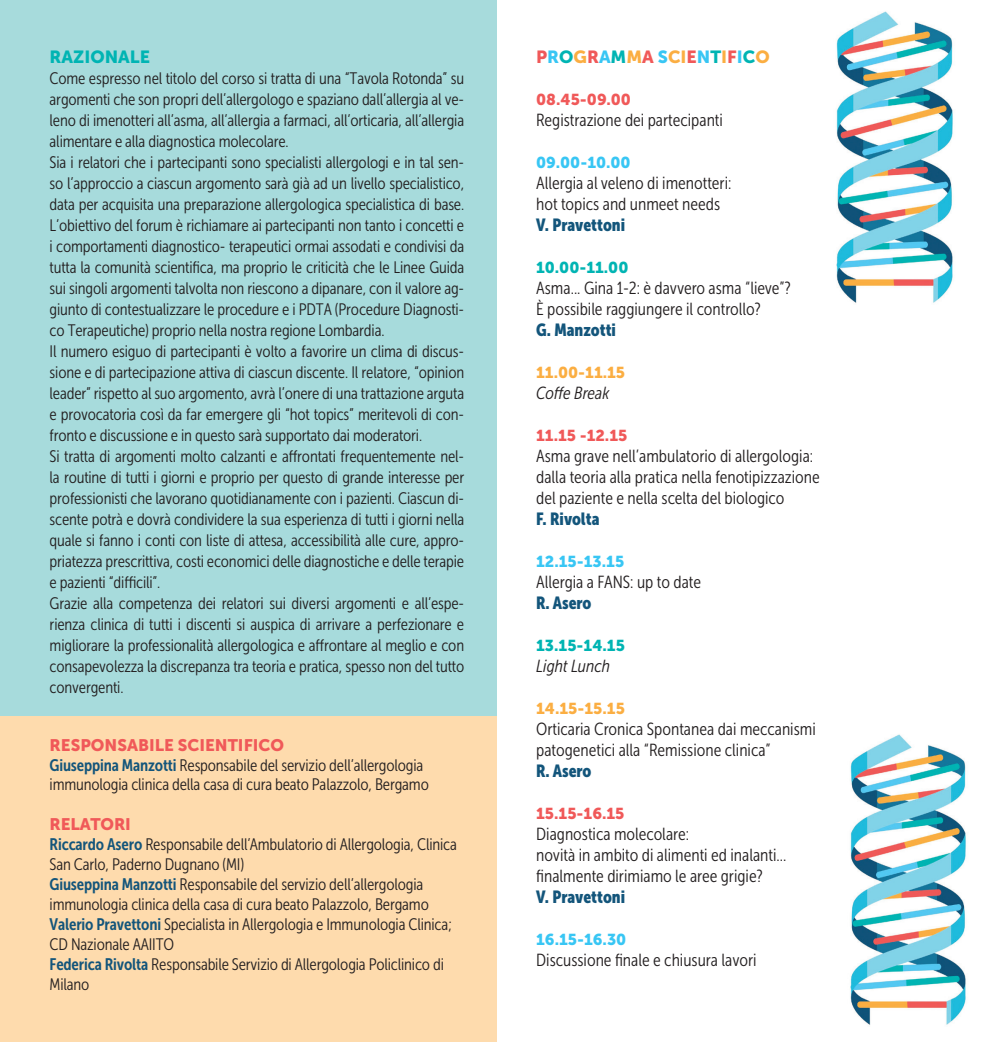
<style>
.page{position:relative;width:993px;height:1042px;background:#fff}
.page>*{position:absolute;margin:0;border:0;box-sizing:border-box;transform-origin:0 0}
.t1{font:17.5px "Museo Sans Cond 300";color:#231f20}
.t2{font:17.5px "Museo Sans Cond 900";color:#13557b}
.t3{font:17.5px "Museo Sans 900";color:#fbae42}
.t4{font:italic 17.5px "Museo Sans Cond 300";color:#231f20}
.t5{font:17.5px "Museo Sans 900";color:#00b4b3}
.t6{font:16.62px/21px "Museo Sans Cond 300";letter-spacing:-.01em;color:#231f20;text-align:justify}
.t7{font:16.62px "Museo Sans 900";color:#f05959}
.t8{font:15.75px "Museo Sans 900";color:#f05959}
.t9{font:15.75px "Museo Sans 900";color:#38c6f4}
.t10{font:15.75px "Museo Sans 900";color:#00b4b3}
.t11{font:15.75px "Museo Sans 900";color:#fbae42}
.s1{font-family:"Museo Sans Cond 700";color:#13557b}
.s2{color:#f05959}
.s3{color:#38c6f4}
.s4{color:#00b4b3}
</style>
<div class="page">
<img style="left:850px;top:734px;width:116px;height:291px">
<div style="left:0;top:0;width:496px;height:716px;background:#a7dbdc"></div>
<div style="left:0;top:716px;width:496px;height:326px;background:#fedbad"></div>
<img style="left:836px;top:11px;width:117px;height:292px">
<p class="t5" style="left:50px;top:47px;width:102px">RAZIONALE</p>
<p class="t6" style="left:50px;top:68px;width:416px">Come espresso nel titolo del corso si tratta di una “Tavola Rotonda” su argomenti che son propri dell’allergologo e spaziano dall’allergia al ve&shy;leno di imenotteri all’asma, all’allergia a farmaci, all’orticaria, all’allergia alimentare e alla diagnostica molecolare.</p>
<p class="t6" style="left:50px;top:152px;width:416px">Sia i relatori che i partecipanti sono specialisti allergologi e in tal sen&shy;so l’approccio a ciascun argomento sarà già ad un livello specialistico, data per acquisita una preparazione allergologica specialistica di base.<br>L’obiettivo del forum è richiamare ai partecipanti non tanto i concetti e i comportamenti diagnostico- terapeutici ormai assodati e condivisi da tutta la comunità scientifica, ma proprio le criticità che le Linee Guida sui singoli argomenti talvolta non riescono a dipanare, con il valore ag&shy;giunto di contestualizzare le procedure e i PDTA (Procedure Diagnosti&shy;co Terapeutiche) proprio nella nostra regione Lombardia.</p>
<p class="t6" style="left:50px;top:341px;width:416px">Il numero esiguo di partecipanti è volto a favorire un clima di discus&shy;sione e di partecipazione attiva di ciascun discente. Il relatore, “opinion leader” rispetto al suo argomento, avrà l’onere di una trattazione arguta e provocatoria così da far emergere gli “hot topics” meritevoli di con&shy;fronto e discussione e in questo sarà supportato dai moderatori.</p>
<p class="t6" style="left:50px;top:446px;width:416px">Si tratta di argomenti molto calzanti e affrontati frequentemente nel&shy;la routine di tutti i giorni e proprio per questo di grande interesse per professionisti che lavorano quotidianamente con i pazienti. Ciascun di&shy;scente potrà e dovrà condividere la sua esperienza di tutti i giorni nella quale si fanno i conti con liste di attesa, accessibilità alle cure, appro&shy;priatezza prescrittiva, costi economici delle diagnostiche e delle terapie e pazienti “difficili”.</p>
<p class="t6" style="left:50px;top:593px;width:416px">Grazie alla competenza dei relatori sui diversi argomenti e all’espe&shy;rienza clinica di tutti i discenti si auspica di arrivare a perfezionare e migliorare la professionalità allergologica e affrontare al meglio e con consapevolezza la discrepanza tra teoria e pratica, spesso non del tutto convergenti.</p>
<p class="t7" style="left:50px;top:735px;width:236px">RESPONSABILE SCIENTIFICO</p>
<p class="t6" style="left:50px;top:755px;width:380px;line-height:19.9px"><span class="s1">Giuseppina Manzotti</span> Responsabile del servizio dell’allergologia immunologia clinica della casa di cura beato Palazzolo, Bergamo</p>
<p class="t7" style="left:50px;top:815px;width:83px">RELATORI</p>
<p class="t6" style="left:50px;top:835px;width:408px;line-height:19.9px"><span class="s1">Riccardo Asero</span> Responsabile dell’Ambulatorio di Allergologia, Clinica<br>San Carlo, Paderno Dugnano (MI)</p>
<p class="t6" style="left:50px;top:874px;width:380px;line-height:19.9px"><span class="s1">Giuseppina Manzotti</span> Responsabile del servizio dell’allergologia immunologia clinica della casa di cura beato Palazzolo, Bergamo</p>
<p class="t6" style="left:50px;top:914px;width:404px;line-height:19.9px"><span class="s1">Valerio Pravettoni</span> Specialista in Allergologia e Immunologia Clinica;<br>CD Nazionale AAIITO</p>
<p class="t6" style="left:50px;top:954px;width:395px;line-height:19.9px"><span class="s1">Federica Rivolta</span> Responsabile Servizio di Allergologia Policlinico di<br>Milano</p>
<p class="t3" style="left:536px;top:47px;width:235px"><span class="s2">P</span><span class="s3">R</span><span class="s4">O</span>G<span class="s2">R</span><span class="s3">A</span><span class="s4">M</span>M<span class="s2">A</span> <span class="s3">S</span>CI<span class="s2">E</span><span class="s3">N</span><span class="s4">T</span>I<span class="s2">F</span><span class="s3">I</span><span class="s4">C</span>O</p>
<p class="t8" style="left:536px;top:90px;width:96px">08.45-09.00</p>
<p class="t1" style="left:536px;top:110px;width:188px">Registrazione dei partecipanti</p>
<p class="t9" style="left:536px;top:153px;width:96px">09.00-10.00</p>
<p class="t1" style="left:536px;top:173px;width:197px">Allergia al veleno di imenotteri:</p>
<p class="t1" style="left:536px;top:194px;width:185px">hot topics and unmeet needs</p>
<p class="t2" style="left:536px;top:215px;width:90px">V. Pravettoni</p>
<p class="t10" style="left:536px;top:258px;width:94px">10.00-11.00</p>
<p class="t1" style="left:536px;top:278px;width:256px">Asma... Gina 1-2: è davvero asma “lieve”?</p>
<p class="t1" style="left:536px;top:299px;width:226px">È possibile raggiungere il controllo?</p>
<p class="t2" style="left:536px;top:320px;width:81px">G. Manzotti</p>
<p class="t11" style="left:536px;top:363px;width:90px">11.00-11.15</p>
<p class="t4" style="left:536px;top:383px;width:75px">Coffe Break</p>
<p class="t8" style="left:536px;top:426px;width:93px">11.15 -12.15</p>
<p class="t1" style="left:536px;top:446px;width:278px">Asma grave nell’ambulatorio di allergologia:</p>
<p class="t1" style="left:536px;top:467px;width:285px">dalla teoria alla pratica nella fenotipizzazione</p>
<p class="t1" style="left:536px;top:488px;width:249px">del paziente e nella scelta del biologico</p>
<p class="t2" style="left:536px;top:509px;width:65px">F. Rivolta</p>
<p class="t9" style="left:536px;top:552px;width:89px">12.15-13.15</p>
<p class="t1" style="left:536px;top:572px;width:166px">Allergia a FANS: up to date</p>
<p class="t2" style="left:536px;top:593px;width:57px">R. Asero</p>
<p class="t10" style="left:536px;top:636px;width:90px">13.15-14.15</p>
<p class="t4" style="left:536px;top:656px;width:75px">Light Lunch</p>
<p class="t11" style="left:536px;top:699px;width:90px">14.15-15.15</p>
<p class="t1" style="left:536px;top:719px;width:281px">Orticaria Cronica Spontanea dai meccanismi</p>
<p class="t1" style="left:536px;top:740px;width:236px">patogenetici alla “Remissione clinica”</p>
<p class="t2" style="left:536px;top:761px;width:57px">R. Asero</p>
<p class="t8" style="left:536px;top:804px;width:90px">15.15-16.15</p>
<p class="t1" style="left:536px;top:824px;width:154px">Diagnostica molecolare:</p>
<p class="t1" style="left:536px;top:845px;width:252px">novità in ambito di alimenti ed inalanti...</p>
<p class="t1" style="left:536px;top:866px;width:228px">finalmente dirimiamo le aree grigie?</p>
<p class="t2" style="left:536px;top:887px;width:90px">V. Pravettoni</p>
<p class="t9" style="left:536px;top:930px;width:92px">16.15-16.30</p>
<p class="t1" style="left:536px;top:950px;width:222px">Discussione finale e chiusura lavori</p>
</div>
